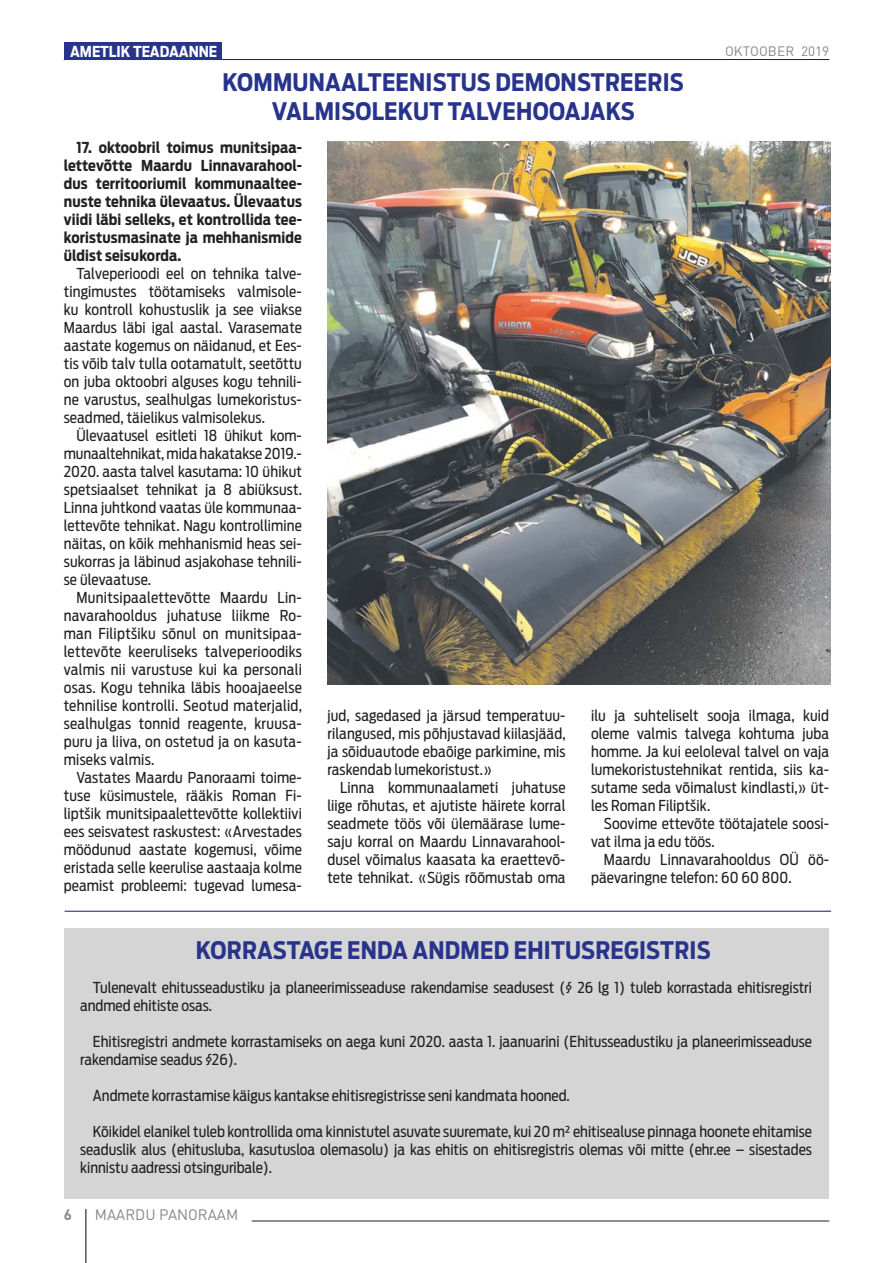
<style>
.page{position:relative;width:893px;height:1263px;background:#fff}
.page>*{position:absolute;margin:0;border:0;box-sizing:border-box;transform-origin:0 0}
.t1{font:700 24px/28.5px "Ford Antenna Cond";letter-spacing:.01em;color:#28348b;text-align:center}
.t2{font:15px/18px "Ford Antenna Cond";color:#212121;text-align:justify}
.t3{font:700 15px/18px "Ford Antenna Cond";letter-spacing:.01em;color:#212121;text-align:justify}
.t4{font:700 15px "Ford Antenna Cond";color:#fff}
.t5{font:15px "DIN Pro";color:#878787}
.t6{font:700 15px "DIN Pro";color:#878787}
.t7{font:13.5px "DIN Pro";letter-spacing:.01em;color:#878787}
</style>
<div class="page">
<hr style="left:252px;top:1221px;width:577px;height:1px;background:#212121">
<hr style="left:86px;top:1209px;width:1px;height:54px;background:#000">
<hr style="left:64px;top:59px;width:765px;height:1px;background:#212121">
<div style="left:64px;top:43px;width:157px;height:17px;background:#28348b"></div>
<div style="left:64px;top:928px;width:765px;height:270px;background:#d5d5d5"></div>
<img style="left:328px;top:141px;width:502px;height:544px">
<hr style="left:65px;top:911px;width:766px;height:1px;background:#28348b">
<p class="t4" style="left:70px;top:38px;width:149px">AMETLIK TEADAANNE</p>
<p class="t7" style="left:725px;top:42px;width:106px">OKTOOBER 2019</p>
<h1 class="t1" style="left:223px;top:66px;width:463px">KOMMUNAALTEENISTUS DEMONSTREERIS<br>VALMISOLEKUT TALVEHOOAJAKS</h1>
<p class="t3" style="left:64px;top:137px;width:240px;text-indent:13px">17. oktoobril toimus munitsipaa&shy;lettevõtte Maardu Linnavarahool&shy;dus territooriumil kommunaaltee&shy;nuste tehnika ülevaatus. Ülevaatus viidi läbi selleks, et kontrollida tee&shy;koristusmasinate ja mehhanismide üldist seisukorda.</p>
<p class="t2" style="left:64px;top:263px;width:240px;text-indent:13px">Talveperioodi eel on tehnika talve&shy;tingimustes töötamiseks valmisole&shy;ku kontroll kohustuslik ja see viiakse Maardus läbi igal aastal. Varasemate aastate kogemus on näidanud, et Ees&shy;tis võib talv tulla ootamatult, seetõttu on juba oktoobri alguses kogu tehnili&shy;ne varustus, sealhulgas lumekoristus&shy;seadmed, täielikus valmisolekus.</p>
<p class="t2" style="left:64px;top:425px;width:240px;text-indent:13px">Ülevaatusel esitleti 18 ühikut kom&shy;munaaltehnikat, mida hakatakse 2019.- 2020. aasta talvel kasutama: 10 ühikut spetsiaalset tehnikat ja 8 abiüksust.<br>Linna juhtkond vaatas üle kommunaa&shy;lettevõte tehnikat. Nagu kontrollimine näitas, on kõik mehhanismid heas sei&shy;sukorras ja läbinud asjakohase tehnili&shy;se ülevaatuse.</p>
<p class="t2" style="left:64px;top:587px;width:240px;text-indent:13px">Munitsipaalettevõtte Maardu Lin&shy;navarahooldus juhatuse liikme Ro&shy;man Filiptšiku sõnul on munitsipaa&shy;lettevõte keeruliseks talveperioodiks valmis nii varustuse kui ka personali osas. Kogu tehnika läbis hooajaeelse tehnilise kontrolli. Seotud materjalid, sealhulgas tonnid reagente, kruusa&shy;puru ja liiva, on ostetud ja on kasuta&shy;miseks valmis.</p>
<p class="t2" style="left:64px;top:767px;width:240px;text-indent:13px">Vastates Maardu Panoraami toime&shy;tuse küsimustele, rääkis Roman Fi&shy;liptšik munitsipaalettevõtte kollektiivi ees seisvatest raskustest: «Arvestades möödunud aastate kogemusi, võime eristada selle keerulise aastaaja kolme peamist probleemi: tugevad lumesa-</p>
<p class="t2" style="left:327px;top:705px;width:240px">jud, sagedased ja järsud temperatuu&shy;rilangused, mis põhjustavad kiilasjääd, ja sõiduautode ebaõige parkimine, mis raskendab lumekoristust.»</p>
<p class="t2" style="left:327px;top:777px;width:240px;text-indent:13px">Linna kommunaalameti juhatuse liige rõhutas, et ajutiste häirete korral seadmete töös või ülemäärase lume&shy;saju korral on Maardu Linnavarahool&shy;dusel võimalus kaasata ka eraettevõ&shy;tete tehnikat. «Sügis rõõmustab oma</p>
<p class="t2" style="left:591px;top:705px;width:240px">ilu ja suhteliselt sooja ilmaga, kuid oleme valmis talvega kohtuma juba homme. Ja kui eeloleval talvel on vaja lumekoristustehnikat rentida, siis ka&shy;sutame seda võimalust kindlasti,» üt&shy;les Roman Filiptšik.</p>
<p class="t2" style="left:591px;top:813px;width:240px;text-indent:13px">Soovime ettevõte töötajatele soosi&shy;vat ilma ja edu töös.</p>
<p class="t2" style="left:591px;top:849px;width:240px;text-indent:13px">Maardu Linnavarahooldus OÜ öö&shy;päevaringne telefon: 60 60 800.</p>
<h1 class="t1" style="left:196px;top:933px;width:516px">KORRASTAGE ENDA ANDMED EHITUSREGISTRIS</h1>
<p class="t2" style="left:80px;top:977px;width:733px;text-indent:13px">Tulenevalt ehitusseadustiku ja planeerimisseaduse rakendamise seadusest (§ 26 lg 1) tuleb korrastada ehitisregistri andmed ehitiste osas.</p>
<p class="t2" style="left:80px;top:1031px;width:733px;text-indent:13px">Ehitisregistri andmete korrastamiseks on aega kuni 2020. aasta 1. jaanuarini (Ehitusseadustiku ja planeerimisseaduse rakendamise seadus §26).</p>
<p class="t2" style="left:93px;top:1085px;width:478px">Andmete korrastamise käigus kantakse ehitisregistrisse seni kandmata hooned.</p>
<p class="t2" style="left:80px;top:1121px;width:733px;text-indent:13px">Kõikidel elanikel tuleb kontrollida oma kinnistutel asuvate suuremate, kui 20 m² ehitisealuse pinnaga hoonete ehitamise seaduslik alus (ehitusluba, kasutusloa olemasolu) ja kas ehitis on ehitisregistris olemas või mitte (ehr.ee – sisestades kinnistu aadressi otsinguribale).</p>
<p class="t6" style="left:64px;top:1205px;width:10px">6</p>
<p class="t5" style="left:95px;top:1205px;width:145px">MAARDU PANORAAM</p>
</div>
